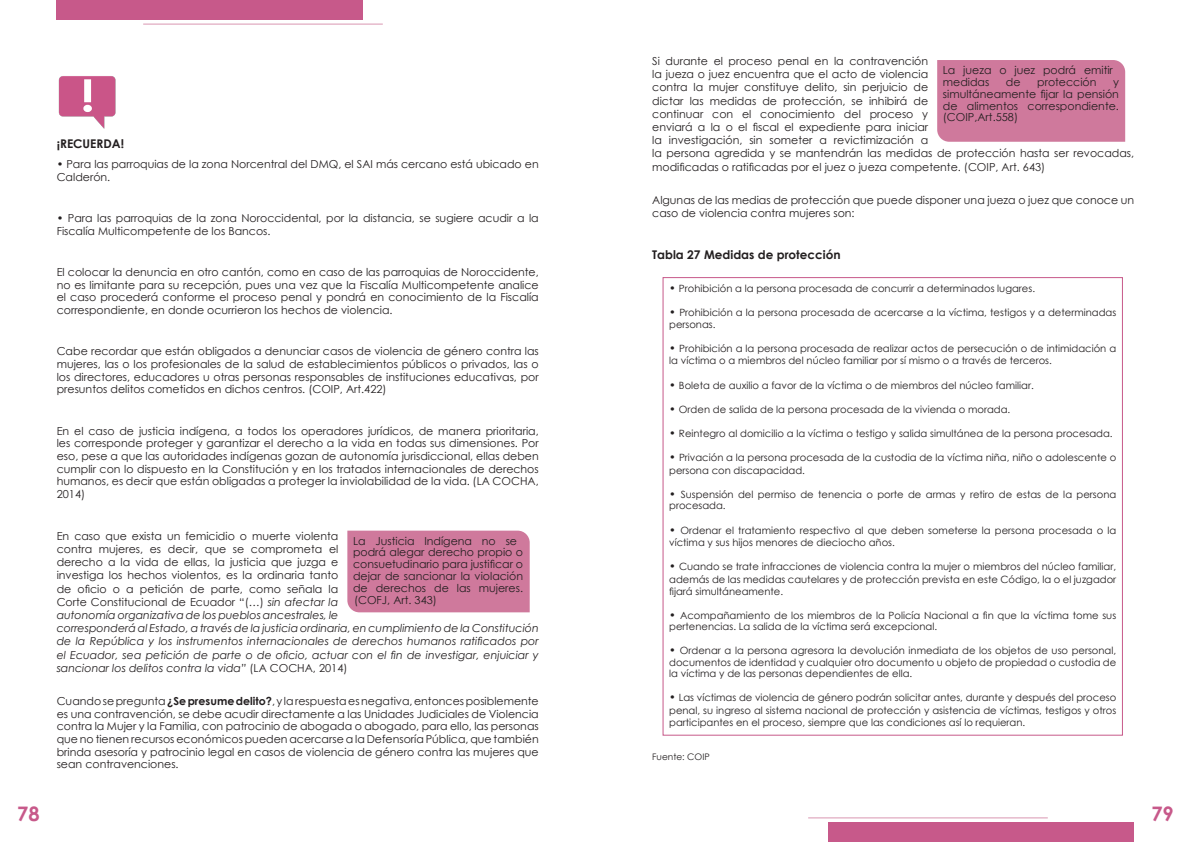
<style>
.page{position:relative;width:1191px;height:842px;background:#fff}
.page>*{position:absolute;margin:0;border:0;box-sizing:border-box;transform-origin:0 0}
.t1{font:700 20px "Century Gothic";color:#c7598a}
.t2{font:700 12px "Century Gothic";color:#231f20}
.t3{font:11px/12.6px "Century Gothic";color:#231f20}
.t4{font:italic 11px/13.2px "Century Gothic";color:#231f20}
.List_Paragraph{font:10px/11.5px "Century Gothic";color:#231f20}
.t5{font:9px "Century Gothic";color:#231f20}
.s1{font-style:normal}
.s2{font-weight:700}
.s3{font-size:11px}
</style>
<div class="page">
<div style="left:57px;top:0;width:306px;height:20px;background:#c7598a"></div>
<div style="left:828px;top:822px;width:306px;height:20px;background:#c7598a"></div>
<hr style="left:143px;top:24px;width:240px;height:1px;background:#d997b1">
<hr style="left:808px;top:817px;width:239px;height:1px;background:#d997b1">
<img style="left:58px;top:76px;width:58px;height:53px">
<div style="left:347px;top:531px;width:183px;height:81px;background:#cf799c"></div>
<div style="left:937px;top:60px;width:188px;height:82px;background:#cf799c"></div>
<p class="t2" style="left:57px;top:134px;width:69px">¡RECUERDA!</p>
<p class="t3" style="left:57px;top:158px;width:483px">• Para las parroquias de la zona Norcentral del DMQ, el SAI más cercano está ubicado en<br>Calderón.</p>
<p class="t3" style="left:57px;top:212px;width:483px">• Para las parroquias de la zona Noroccidental, por la distancia, se sugiere acudir a la<br>Fiscalía Multicompetente de los Bancos.</p>
<p class="t3" style="left:57px;top:266px;width:483px;text-align:justify">El colocar la denuncia en otro cantón, como en caso de las parroquias de Noroccidente, no es limitante para su recepción, pues una vez que la Fiscalía Multicompetente analice el caso procederá conforme el proceso penal y pondrá en conocimiento de la Fiscalía correspondiente, en donde ocurrieron los hechos de violencia.</p>
<p class="t3" style="left:57px;top:345px;width:483px;text-align:justify">Cabe recordar que están obligados a denunciar casos de violencia de género contra las mujeres, las o los profesionales de la salud de establecimientos públicos o privados, las o los directores, educadores u otras personas responsables de instituciones educativas, por presuntos delitos cometidos en dichos centros. (COIP, Art.422)</p>
<p class="t3" style="left:57px;top:424px;width:483px;text-align:justify">En el caso de justicia indígena, a todos los operadores jurídicos, de manera prioritaria, les corresponde proteger y garantizar el derecho a la vida en todas sus dimensiones. Por eso, pese a que las autoridades indígenas gozan de autonomía jurisdiccional, ellas deben cumplir con lo dispuesto en la Constitución y en los tratados internacionales de derechos humanos, es decir que están obligadas a proteger la inviolabilidad de la vida. (LA COCHA, 2014)</p>
<p class="t4" style="left:57px;top:529px;width:483px"><span class="s1">En caso que exista un femicidio o muerte violenta<br>contra mujeres, es decir, que se comprometa el<br>derecho a la vida de ellas, la justicia que juzga e<br>investiga los hechos violentos, es la ordinaria tanto<br>de oficio o a petición de parte, como señala la<br>Corte Constitucional de Ecuador “(…)</span> sin afectar la<br>autonomía organizativa de los pueblos ancestrales, le<br>corresponderá al Estado, a través de la justicia ordinaria, en cumplimiento de la Constitución de la República y los instrumentos internacionales de derechos humanos ratificados por el Ecuador, sea petición de parte o de oficio, actuar con el fin de investigar, enjuiciar y sancionar los delitos contra la vida” <span class="s1">(LA COCHA, 2014)</span></p>
<p class="t3" style="left:57px;top:695px;width:483px;text-align:justify">Cuando se pregunta <span class="s2">¿Se presume delito?</span>, y la respuesta es negativa, entonces posiblemente es una contravención, se debe acudir directamente a las Unidades Judiciales de Violencia contra la Mujer y la Familia, con patrocinio de abogada o abogado, para ello, las personas que no tienen recursos económicos pueden acercarse a la Defensoría Pública, que también brinda asesoría y patrocinio legal en casos de violencia de género contra las mujeres que sean contravenciones.</p>
<p class="t3" style="left:353px;top:534px;width:172px;line-height:11.9px">La Justicia Indígena no se podrá alegar derecho propio o consuetudinario para justificar o dejar de sancionar la violación de derechos de las mujeres. (COFJ, Art. 343)</p>
<p class="t3" style="left:652px;top:54px;width:483px;line-height:13.2px">Si durante el proceso penal en la contravención<br>la jueza o juez encuentra que el acto de violencia<br>contra la mujer constituye delito, sin perjuicio de<br>dictar las medidas de protección, se inhibirá de<br>continuar con el conocimiento del proceso y<br>enviará a la o el fiscal el expediente para iniciar<br>la investigación, sin someter a revictimización a<br>la persona agredida y se mantendrán las medidas de protección hasta ser revocadas, modificadas o ratificadas por el juez o jueza competente. (COIP, Art. 643)</p>
<p class="t3" style="left:652px;top:193px;width:483px">Algunas de las medias de protección que puede disponer una jueza o juez que conoce un caso de violencia contra mujeres son:</p>
<p class="t2" style="left:652px;top:245px;width:190px">Tabla 27 Medidas de protección</p>
<p class="t3" style="left:943px;top:64px;width:171px;line-height:11.9px">La jueza o juez podrá emitir medidas</p>
<p class="t3" style="left:1006px;top:75px;width:16px">de</p>
<p class="t3" style="left:1037px;top:75px;width:61px">protección</p>
<p class="t3" style="left:943px;top:76px;width:178px;line-height:11.9px;text-align:justify;text-indent:170px">y simultáneamente fijar la pensión de alimentos correspondiente. (COIP,Art.558)</p>
<p class="List_Paragraph" style="left:669px;top:282px;width:367px"><span class="s3">•</span> Prohibición a la persona procesada de concurrir a determinados lugares.</p>
<p class="List_Paragraph" style="left:669px;top:307px;width:448px"><span class="s3">•</span> Prohibición a la persona procesada de acercarse a la víctima, testigos y a determinadas personas.</p>
<p class="List_Paragraph" style="left:669px;top:342px;width:448px;line-height:12.6px"><span class="s3">•</span> Prohibición a la persona procesada de realizar actos de persecución o de intimidación a la víctima o a miembros del núcleo familiar por sí mismo o a través de terceros.</p>
<p class="List_Paragraph" style="left:669px;top:379px;width:366px"><span class="s3">•</span> Boleta de auxilio a favor de la víctima o de miembros del núcleo familiar.</p>
<p class="List_Paragraph" style="left:669px;top:403px;width:342px"><span class="s3">•</span> Orden de salida de la persona procesada de la vivienda o morada.</p>
<p class="List_Paragraph" style="left:669px;top:427px;width:445px"><span class="s3">•</span> Reintegro al domicilio a la víctima o testigo y salida simultánea de la persona procesada.</p>
<p class="List_Paragraph" style="left:669px;top:451px;width:448px;line-height:12.6px"><span class="s3">•</span> Privación a la persona procesada de la custodia de la víctima niña, niño o adolescente o persona con discapacidad.</p>
<p class="List_Paragraph" style="left:669px;top:488px;width:448px"><span class="s3">•</span> Suspensión del permiso de tenencia o porte de armas y retiro de estas de la persona procesada.</p>
<p class="List_Paragraph" style="left:669px;top:523px;width:448px;line-height:12.6px"><span class="s3">•</span> Ordenar el tratamiento respectivo al que deben someterse la persona procesada o la víctima y sus hijos menores de dieciocho años.</p>
<p class="List_Paragraph" style="left:669px;top:560px;width:448px;line-height:12.6px"><span class="s3">•</span> Cuando se trate infracciones de violencia contra la mujer o miembros del núcleo familiar, además de las medidas cautelares y de protección prevista en este Código, la o el juzgador</p>
<p class="List_Paragraph" style="left:669px;top:585px;width:115px">fijará simultáneamente.</p>
<p class="List_Paragraph" style="left:669px;top:609px;width:448px"><span class="s3">•</span> Acompañamiento de los miembros de la Policía Nacional a fin que la víctima tome sus pertenencias. La salida de la víctima será excepcional.</p>
<p class="List_Paragraph" style="left:669px;top:645px;width:448px;text-align:justify"><span class="s3">•</span> Ordenar a la persona agresora la devolución inmediata de los objetos de uso personal, documentos de identidad y cualquier otro documento u objeto de propiedad o custodia de la víctima y de las personas dependientes de ella.</p>
<p class="List_Paragraph" style="left:669px;top:691px;width:448px;line-height:12.7px"><span class="s3">•</span> Las víctimas de violencia de género podrán solicitar antes, durante y después del proceso penal, su ingreso al sistema nacional de protección y asistencia de víctimas, testigos y otros</p>
<p class="List_Paragraph" style="left:669px;top:716px;width:357px">participantes en el proceso, siempre que las condiciones así lo requieran.</p>
<p class="t5" style="left:652px;top:750px;width:59px">Fuente: COIP</p>
<h1 class="t1" style="left:17px;top:799px;width:24px">78</h1>
<h1 class="t1" style="left:1151px;top:799px;width:24px">79</h1>
</div>
